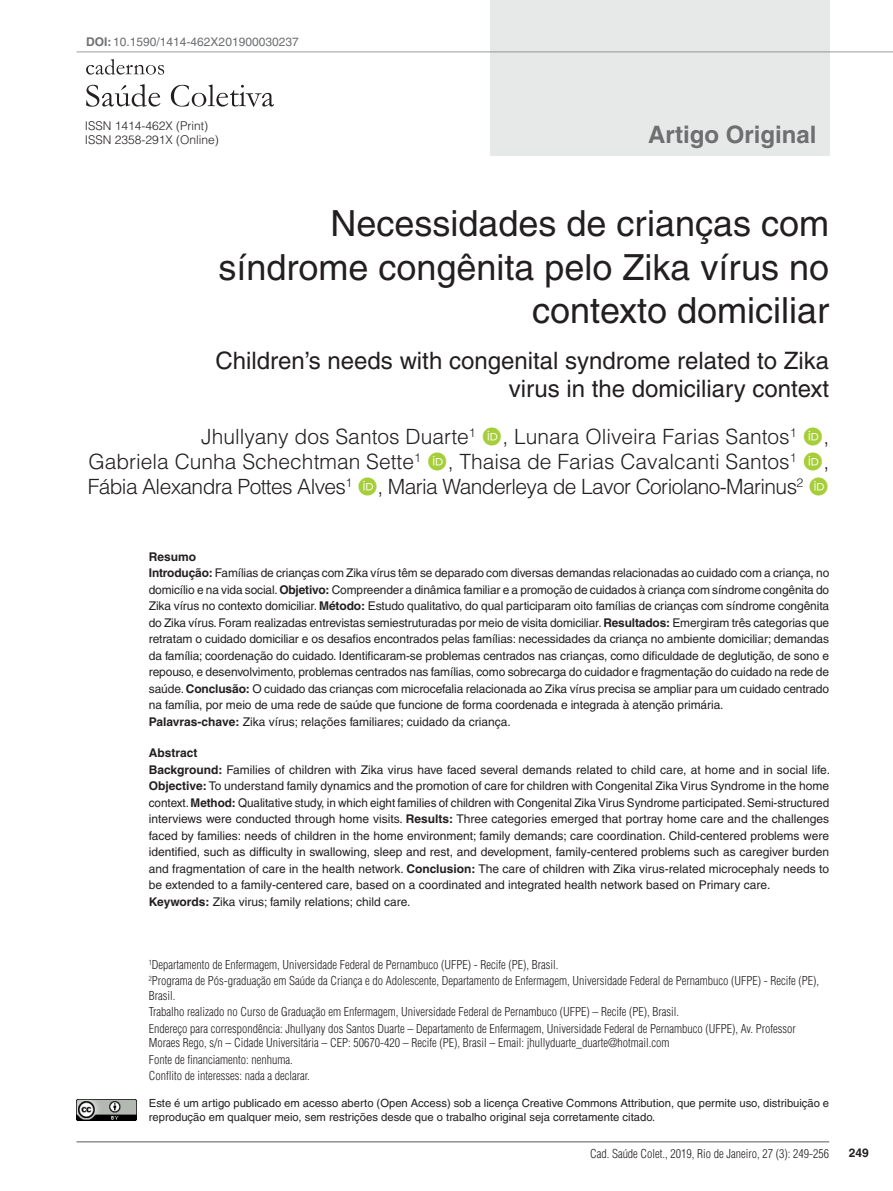
<style>
.page{position:relative;width:893px;height:1191px;background:#fff}
.page>*{position:absolute;margin:0;border:0;box-sizing:border-box;transform-origin:0 0}
.ArticleTitle{font:36px/43.2px "Helvetica";color:#231f20;text-align:right}
.ArticleTitle-Trans1{font:24px/28.8px "Helvetica";color:#231f20;text-align:right}
.t1{font:700 24px "Helvetica";color:#6d6f71}
.Authors{font:300 21px "Helvetica";color:#231f20}
.Authors-2{font:300 21px "Helvetica";letter-spacing:-.03em;color:#231f20}
.Abstract{font:12px/16.5px "Helvetica";letter-spacing:-.01em;color:#231f20;text-align:justify}
.Abstract-Trans1{font:12px/16.5px "Helvetica";color:#231f20;text-align:justify}
.Correspondence{font:300 condensed 12px/14.4px "Helvetica";color:#231f20}
.Affiliations{font:300 condensed 12px/14.4px "Helvetica";color:#231f20}
.fnArticleOther{font:300 condensed 12px "Helvetica";color:#231f20}
.Keywords{font:12px "Helvetica";color:#231f20}
.Keywords-Trans1{font:12px "Helvetica";color:#231f20}
.t2{font:300 12px/14.4px "Helvetica";color:#231f20}
.fnConflict{font:300 condensed 12px "Helvetica";color:#231f20}
.t3{font:12px "Helvetica";color:#6d6f71}
.fnSupported-by{font:300 condensed 12px "Helvetica";color:#231f20}
.AbstractTitle-Trans1{font:700 12px "Helvetica";color:#231f20}
.AbstractTitle{font:700 12px "Helvetica";color:#231f20}
.t4{font:11.25px/13.5px "Helvetica";color:#231f20}
.s1{font-weight:700}
</style>
<div class="page">
<div style="left:490px;top:0;width:339px;height:156px;background:#e7e8e8"></div>
<hr style="left:77px;top:52px;width:816px;height:1px;background:#6d6f71">
<hr style="left:77px;top:1141px;width:752px;height:1px;background:#6d6f71">
<svg style="left:86px;top:59px;width:78px;height:16px"></svg>
<svg style="left:86px;top:84px;width:188px;height:23px"></svg>
<img style="left:77px;top:1099px;width:59px;height:21px">
<p class="t3" style="left:86px;top:34px;width:214px"><span class="s1">DOI:</span> 10.1590/1414-462X201900030237</p>
<p class="t2" style="left:85px;top:118px;width:136px">ISSN 1414-462X (Print)<br>ISSN 2358-291X (Online)</p>
<h2 class="t1" style="left:648px;top:120px;width:170px">Artigo Original</h2>
<p class="ArticleTitle" style="left:218px;top:202px;width:612px">Necessidades de crianças com síndrome congênita pelo Zika vírus no contexto domiciliar</p>
<p class="ArticleTitle-Trans1" style="left:215px;top:346px;width:615px">Children’s needs with congenital syndrome related to Zika virus in the domiciliary context</p>
<p class="Authors" style="left:201px;top:423px;width:276px">Jhullyany dos Santos Duarte<sup>1</sup></p>
<p class="Authors" style="left:503px;top:423px;width:295px">, Lunara Oliveira Farias Santos<sup>1</sup></p>
<p class="Authors" style="left:823px;top:423px;width:7px">,</p>
<p class="Authors" style="left:88px;top:448px;width:334px">Gabriela Cunha Schechtman Sette<sup>1</sup></p>
<p class="Authors" style="left:448px;top:448px;width:350px">, Thaisa de Farias Cavalcanti Santos<sup>1</sup></p>
<p class="Authors-2" style="left:88px;top:474px;width:717px">Fábia Alexandra Pottes Alves<sup>1</sup> , Maria Wanderleya de Lavor Coriolano-Marinus<sup>2</sup></p>
<p class="Authors" style="left:823px;top:448px;width:7px">,</p>
<p class="AbstractTitle" style="left:149px;top:549px;width:49px">Resumo</p>
<p class="Abstract" style="left:149px;top:564px;width:682px"><span class="s1">Introdução:</span> Famílias de crianças com Zika vírus têm se deparado com diversas demandas relacionadas ao cuidado com a criança, no domicílio e na vida social. <span class="s1">Objetivo:</span> Compreender a dinâmica familiar e a promoção de cuidados à criança com síndrome congênita do Zika vírus no contexto domiciliar. <span class="s1">Método:</span> Estudo qualitativo, do qual participaram oito famílias de crianças com síndrome congênita do Zika vírus. Foram realizadas entrevistas semiestruturadas por meio de visita domiciliar. <span class="s1">Resultados:</span> Emergiram três categorias que retratam o cuidado domiciliar e os desafios encontrados pelas famílias: necessidades da criança no ambiente domiciliar; demandas da família; coordenação do cuidado. Identificaram-se problemas centrados nas crianças, como dificuldade de deglutição, de sono e repouso, e desenvolvimento, problemas centrados nas famílias, como sobrecarga do cuidador e fragmentação do cuidado na rede de saúde. <span class="s1">Conclusão:</span> O cuidado das crianças com microcefalia relacionada ao Zika vírus precisa se ampliar para um cuidado centrado na família, por meio de uma rede de saúde que funcione de forma coordenada e integrada à atenção primária.</p>
<p class="Keywords" style="left:149px;top:714px;width:364px"><span class="s1">Palavras-chave:</span> Zika vírus; relações familiares; cuidado da criança.</p>
<p class="AbstractTitle-Trans1" style="left:149px;top:745px;width:50px">Abstract</p>
<p class="Abstract-Trans1" style="left:149px;top:761px;width:683px"><span class="s1">Background:</span> Families of children with Zika virus have faced several demands related to child care, at home and in social life.<br><span class="s1">Objective:</span> To understand family dynamics and the promotion of care for children with Congenital Zika Virus Syndrome in the home context. <span class="s1">Method:</span> Qualitative study, in which eight families of children with Congenital Zika Virus Syndrome participated. Semi‑structured interviews were conducted through home visits. <span class="s1">Results:</span> Three categories emerged that portray home care and the challenges faced by families: needs of children in the home environment; family demands; care coordination. Child-centered problems were identified, such as difficulty in swallowing, sleep and rest, and development, family-centered problems such as caregiver burden and fragmentation of care in the health network. <span class="s1">Conclusion:</span> The care of children with Zika virus-related microcephaly needs to be extended to a family-centered care, based on a coordinated and integrated health network based on Primary care.</p>
<p class="Keywords-Trans1" style="left:149px;top:894px;width:263px"><span class="s1">Keywords:</span> Zika virus; family relations; child care.</p>
<p class="Affiliations" style="left:149px;top:957px;width:411px"><sup>1</sup>Departamento de Enfermagem, Universidade Federal de Pernambuco (UFPE) - Recife (PE), Brasil.</p>
<p class="Affiliations" style="left:149px;top:973px;width:672px"><sup>2</sup>Programa de Pós-graduação em Saúde da Criança e do Adolescente, Departamento de Enfermagem, Universidade Federal de Pernambuco (UFPE) - Recife (PE),<br>Brasil.</p>
<p class="fnArticleOther" style="left:149px;top:1004px;width:532px">Trabalho realizado no Curso de Graduação em Enfermagem, Universidade Federal de Pernambuco (UFPE) – Recife (PE), Brasil.</p>
<p class="Correspondence" style="left:149px;top:1021px;width:648px">Endereço para correspondência: Jhullyany dos Santos Duarte – Departamento de Enfermagem, Universidade Federal de Pernambuco (UFPE), Av. Professor<br>Moraes Rego, s/n – Cidade Universitária – CEP: 50670-420 – Recife (PE), Brasil – Email: jhullyduarte_duarte@hotmail.com</p>
<p class="fnSupported-by" style="left:149px;top:1052px;width:145px">Fonte de financiamento: nenhuma.</p>
<p class="fnConflict" style="left:149px;top:1068px;width:163px">Conflito de interesses: nada a declarar.</p>
<p class="t4" style="left:149px;top:1096px;width:682px">Este é um artigo publicado em acesso aberto (Open Access) sob a licença Creative Commons Attribution, que permite uso, distribuição e reprodução em qualquer meio, sem restrições desde que o trabalho original seja corretamente citado.</p>
<p class="Correspondence" style="left:590px;top:1146px;width:241px">Cad. Saúde Colet., 2019, Rio de Janeiro, 27 (3): 249-256</p>
<p class="AbstractTitle-Trans1" style="left:849px;top:1145px;width:22px">249</p>
</div>
